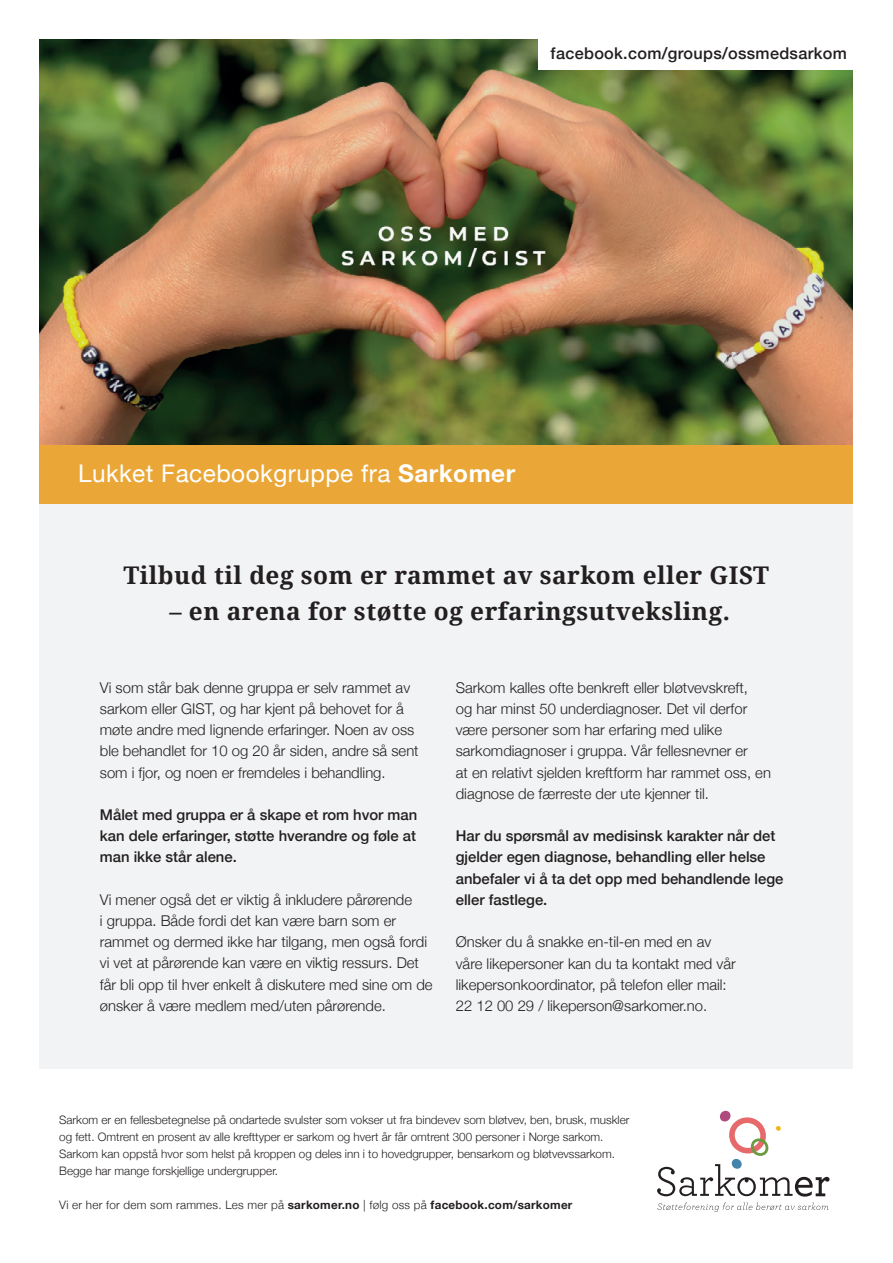
<style>
.page{position:relative;width:893px;height:1263px;background:#fff}
.page>*{position:absolute;margin:0;border:0;box-sizing:border-box;transform-origin:0 0}
.t1{font:700 24.3px "Noto Serif";letter-spacing:.02em;color:#231f20}
.t2{font:24.3px "Helvetica Neue";letter-spacing:.02em;color:#fff}
.t3{font:500 16.2px "Helvetica Neue";letter-spacing:.02em;color:#231f20}
.t4{font:300 14.85px/21.1px "Helvetica Neue";color:#231f20}
.t5{font:500 14.85px/21.1px "Helvetica Neue";color:#231f20;text-align:justify}
.t6{font:300 11.7px/17px "Helvetica Neue";color:#231f20}
.t7{font:300 11.7px "Helvetica Neue";letter-spacing:.02em;color:#231f20}
.s1{font-weight:700}
</style>
<div class="page">
<div style="left:40px;top:40px;width:813px;height:1029px;background:#f2f3f4"></div>
<div style="left:40px;top:40px;width:813px;height:464px;background:#eaa737"></div>
<img style="left:40px;top:40px;width:813px;height:404px">
<svg style="left:657px;top:1202px;width:172px;height:10px"></svg>
<svg style="left:657px;top:1111px;width:172px;height:85px"></svg>
<div style="left:538px;top:38px;width:315px;height:32px;background:#fff"></div>
<p class="t3" style="left:551px;top:40px;width:298px">facebook.com/groups/ossmedsarkom</p>
<h1 class="t2" style="left:78px;top:456px;width:439px">Lukket Facebookgruppe fra <span class="s1">Sarkomer</span></h1>
<h1 class="t1" style="left:123px;top:558px;width:647px">Tilbud til deg som er rammet av sarkom eller GIST</h1>
<h1 class="t1" style="left:169px;top:594px;width:562px">– en arena for støtte og erfaringsutveksling.</h1>
<p class="t4" style="left:100px;top:676px;width:320px">Vi som står bak denne gruppa er selv rammet av sarkom eller GIST, og har kjent på behovet for å møte andre med lignende erfaringer. Noen av oss ble behandlet for 10 og 20 år siden, andre så sent som i fjor, og noen er fremdeles i behandling.</p>
<p class="t5" style="left:100px;top:803px;width:319px">Målet med gruppa er å skape et rom hvor man kan dele erfaringer, støtte hverandre og føle at man ikke står alene.</p>
<p class="t4" style="left:100px;top:888px;width:334px">Vi mener også det er viktig å inkludere pårørende<br>i gruppa. Både fordi det kan være barn som er rammet og dermed ikke har tilgang, men også fordi vi vet at pårørende kan være en viktig ressurs. Det får bli opp til hver enkelt å diskutere med sine om de ønsker å være medlem med/uten pårørende.</p>
<p class="t4" style="left:456px;top:676px;width:317px">Sarkom kalles ofte benkreft eller bløtvevskreft,<br>og har minst 50 underdiagnoser. Det vil derfor være personer som har erfaring med ulike sarkomdiagnoser i gruppa. Vår fellesnevner er<br>at en relativt sjelden kreftform har rammet oss, en diagnose de færreste der ute kjenner til.</p>
<p class="t5" style="left:456px;top:824px;width:329px;text-align:left">Har du spørsmål av medisinsk karakter når det gjelder egen diagnose, behandling eller helse anbefaler vi å ta det opp med behandlende lege eller fastlege.</p>
<p class="t4" style="left:456px;top:930px;width:282px">Ønsker du å snakke en-til-en med en av våre likepersoner kan du ta kontakt med vår likepersonkoordinator, på telefon eller mail:<br>22 12 00 29 / likeperson@sarkomer.no.</p>
<p class="t6" style="left:59px;top:1111px;width:572px">Sarkom er en fellesbetegnelse på ondartede svulster som vokser ut fra bindevev som bløtvev, ben, brusk, muskler og fett. Omtrent en prosent av alle krefttyper er sarkom og hvert år får omtrent 300 personer i Norge sarkom.<br>Sarkom kan oppstå hvor som helst på kroppen og deles inn i to hovedgrupper, bensarkom og bløtvevssarkom.<br>Begge har mange forskjellige undergrupper.</p>
<p class="t7" style="left:59px;top:1195px;width:515px">Vi er her for dem som rammes. Les mer på <span class="s1">sarkomer.no</span> | følg oss på <span class="s1">facebook.com/sarkomer</span></p>
</div>
